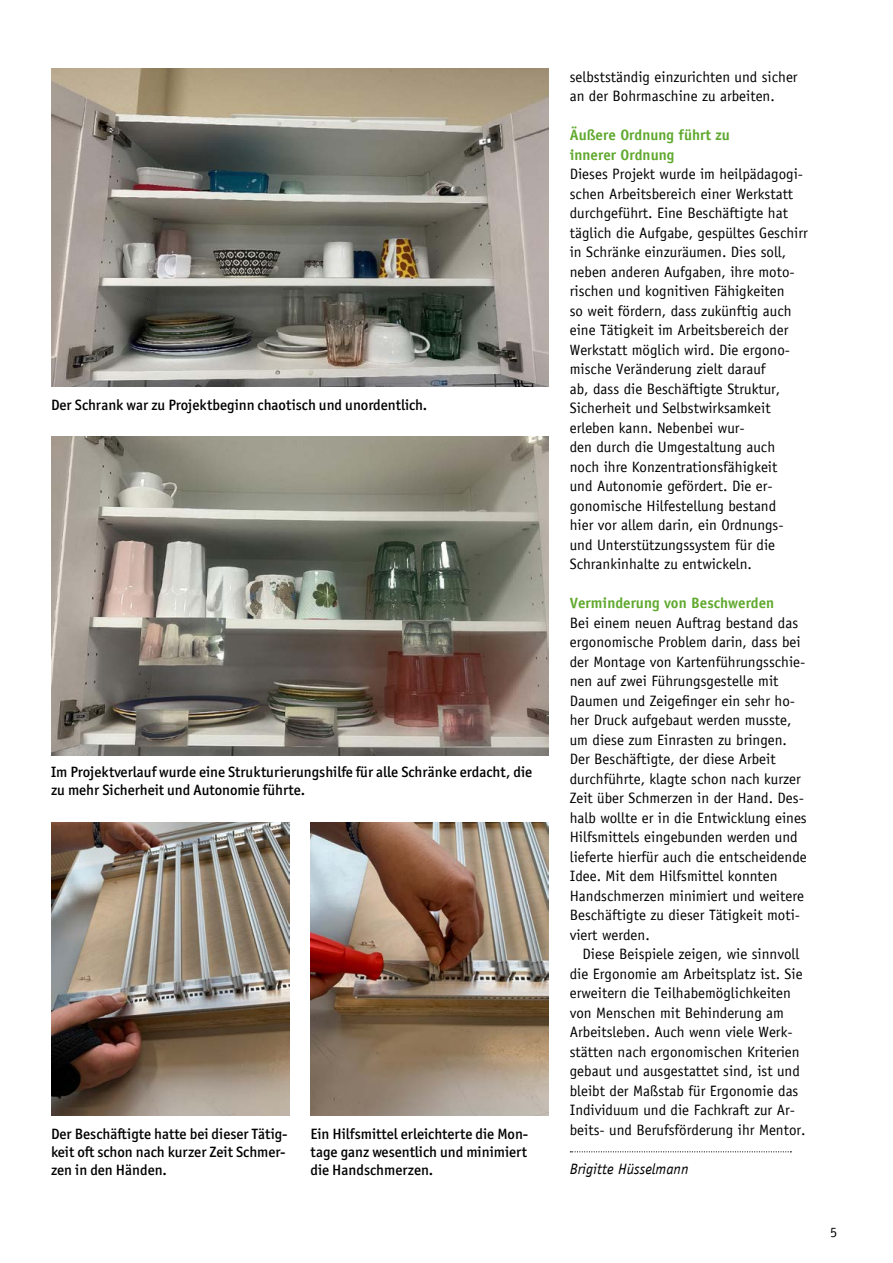
<style>
.page{position:relative;width:893px;height:1263px;background:#fff}
.page>*{position:absolute;margin:0;border:0;box-sizing:border-box;transform-origin:0 0}
.t1{font:15px/19.5px "Officina Sans";color:#000}
.t2{font:500 15px/18px "Officina Sans ITC Pro";color:#000}
.t3{font:700 15px/19.5px "Officina Sans";color:#61a92f}
.t4{font:italic 15px "Officina Sans";color:#000}
.t5{font:14.25px "Officina Sans";color:#000}
</style>
<div class="page">
<img style="left:51px;top:68px;width:498px;height:319px">
<img style="left:51px;top:436px;width:498px;height:319px">
<img style="left:51px;top:823px;width:238px;height:292px">
<img style="left:310px;top:823px;width:239px;height:292px">
<svg style="left:570px;top:1151px;width:221px;height:1px"></svg>
<p class="t2" style="left:51px;top:396px;width:378px">Der Schrank war zu Projektbeginn chaotisch und unordentlich.</p>
<p class="t2" style="left:51px;top:763px;width:483px">Im Projektverlauf wurde eine Strukturierungshilfe für alle Schränke erdacht, die zu mehr Sicherheit und Autonomie führte.</p>
<p class="t2" style="left:51px;top:1124px;width:238px">Der Beschäftigte hatte bei dieser Tätig&shy;keit oft schon nach kurzer Zeit Schmer&shy;zen in den Händen.</p>
<p class="t2" style="left:310px;top:1124px;width:219px;text-align:justify">Ein Hilfsmittel erleichterte die Mon&shy;tage ganz wesentlich und minimiert die Handschmerzen.</p>
<p class="t1" style="left:570px;top:68px;width:229px">selbstständig einzurichten und sicher an der Bohrmaschine zu arbeiten.</p>
<p class="t3" style="left:570px;top:126px;width:162px">Äußere Ordnung führt zu innerer Ordnung</p>
<p class="t1" style="left:570px;top:166px;width:240px">Dieses Projekt wurde im heilpädagogi&shy;schen Arbeitsbereich einer Werkstatt durchgeführt. Eine Beschäftigte hat täglich die Aufgabe, gespültes Geschirr in Schränke einzuräumen. Dies soll, neben anderen Aufgaben, ihre moto&shy;rischen und kognitiven Fähigkeiten<br>so weit fördern, dass zukünftig auch eine Tätigkeit im Arbeitsbereich der Werkstatt möglich wird. Die ergono&shy;mische Veränderung zielt darauf<br>ab, dass die Beschäftigte Struktur, Sicherheit und Selbstwirksamkeit erleben kann. Nebenbei wur-<br>den durch die Umgestaltung auch noch ihre Konzentrationsfähigkeit<br>und Autonomie gefördert. Die er&shy;gonomische Hilfestellung bestand<br>hier vor allem darin, ein Ordnungs&shy;und Unterstützungssystem für die Schrankinhalte zu entwickeln.</p>
<p class="t3" style="left:570px;top:594px;width:206px">Verminderung von Beschwerden</p>
<p class="t1" style="left:570px;top:614px;width:239px">Bei einem neuen Auftrag bestand das ergonomische Problem darin, dass bei der Montage von Kartenführungsschie&shy;nen auf zwei Führungsgestelle mit Daumen und Zeigefinger ein sehr ho&shy;her Druck aufgebaut werden musste, um diese zum Einrasten zu bringen.<br>Der Beschäftigte, der diese Arbeit durchführte, klagte schon nach kurzer Zeit über Schmerzen in der Hand. Des&shy;halb wollte er in die Entwicklung eines Hilfsmittels eingebunden werden und lieferte hierfür auch die entscheidende Idee. Mit dem Hilfsmittel konnten Handschmerzen minimiert und weitere Beschäftigte zu dieser Tätigkeit moti&shy;viert werden.</p>
<p class="t1" style="left:570px;top:946px;width:237px;text-indent:13px">Diese Beispiele zeigen, wie sinnvoll die Ergonomie am Arbeitsplatz ist. Sie erweitern die Teilhabemöglichkeiten von Menschen mit Behinderung am Arbeitsleben. Auch wenn viele Werk&shy;stätten nach ergonomischen Kriterien gebaut und ausgestattet sind, ist und bleibt der Maßstab für Ergonomie das Individuum und die Fachkraft zur Ar&shy;beits- und Berufsförderung ihr Mentor.</p>
<p class="t4" style="left:570px;top:1162px;width:120px">Brigitte Hüsselmann</p>
<p class="t5" style="left:830px;top:1226px;width:9px">5</p>
</div>
